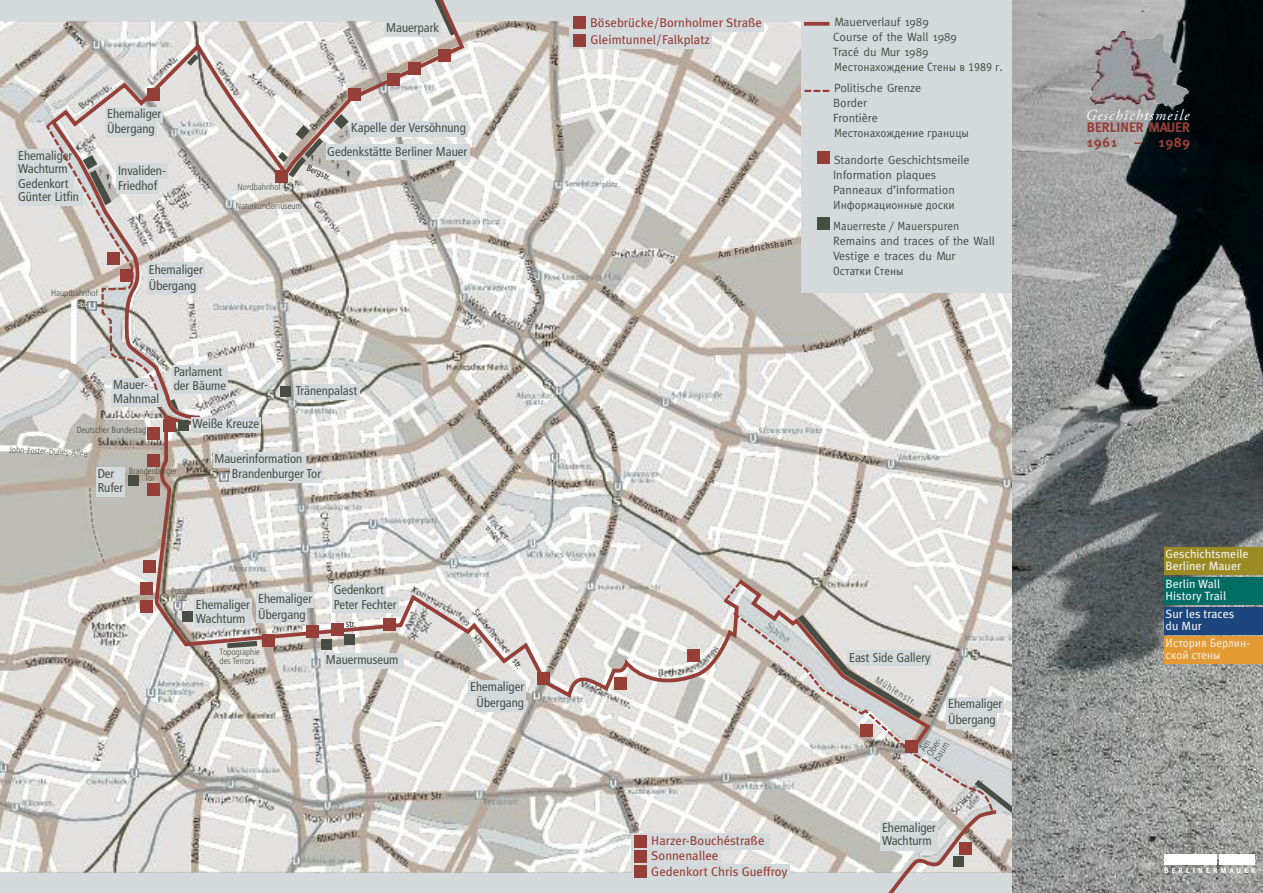
<style>
.page{position:relative;width:1263px;height:893px;background:#fff}
.page>*{position:absolute;margin:0;border:0;box-sizing:border-box;transform-origin:0 0}
.t1{font:italic 15px "Adobe Garamond Pro";letter-spacing:.085em;color:#fff}
.t2{font:700 13.8px/15px "Meta";color:#963f38}
.t3{font:condensed 12.75px/13.5px "Frutiger";color:#474d43}
.t4{font:12.75px "Meta Plus";color:#963f38}
.t5{font:12px/15px "Meta";color:#474d43}
.t6{font:12px/21px "Officina Sans C";color:#474d43}
.t7{font:12px/12px "Meta Plus";color:#f3f2f2}
.t8{font:12px/12px "Officina Sans C";color:#f3f2f2}
.t9{font:300 condensed 9.75px/8.6px "Frutiger";color:#474d43}
.t10{font:300 condensed 9px/7.5px "Frutiger";color:#474d43}
.t11{font:condensed 9px "Frutiger";color:#272627}
.t12{font:700 7.5px "Meta";letter-spacing:.42em;color:#fff}
.t13{font:700 condensed 7.5px "Frutiger";color:#8d97a0}
.t14{font:condensed 7.5px "Frutiger";color:#fff}
</style>
<div class="page">
<div style="left:0;top:0;width:1029px;height:21px;background:#d4dadc"></div>
<img style="left:0;top:21px;width:1012px;height:852px">
<div style="left:140px;top:600px;width:13px;height:13px;background:#963f38"></div>
<div style="left:143px;top:560px;width:13px;height:13px;background:#963f38"></div>
<div style="left:140px;top:582px;width:13px;height:13px;background:#963f38"></div>
<div style="left:147px;top:483px;width:13px;height:13px;background:#963f38"></div>
<div style="left:147px;top:454px;width:13px;height:12px;background:#963f38"></div>
<div style="left:350px;top:121px;width:118px;height:15px;background:#d4dadc"></div>
<div style="left:17px;top:149px;width:57px;height:30px;background:#d4dadc"></div>
<div style="left:475px;top:696px;width:50px;height:16px;background:#d4dadc"></div>
<div style="left:96px;top:467px;width:29px;height:30px;background:#d4dadc"></div>
<div style="left:294px;top:384px;width:66px;height:15px;background:#d4dadc"></div>
<div style="left:213px;top:452px;width:92px;height:16px;background:#d4dadc"></div>
<div style="left:128px;top:475px;width:11px;height:11px;background:#474d43"></div>
<div style="left:801px;top:0;width:211px;height:293px;background:#d4dadc"></div>
<svg style="left:804px;top:22px;width:25px;height:4px"></svg>
<svg style="left:804px;top:90px;width:25px;height:2px"></svg>
<div style="left:817px;top:151px;width:12px;height:13px;background:#963f38"></div>
<div style="left:817px;top:217px;width:12px;height:13px;background:#474d43"></div>
<div style="left:0;top:873px;width:1026px;height:20px;background:#d4dadc"></div>
<svg style="left:48px;top:46px;width:244px;height:419px;background:#d2ceca"></svg>
<svg style="left:155px;top:456px;width:586px;height:245px;background:#d3cfcc"></svg>
<div style="left:172px;top:365px;width:56px;height:29px;background:#d4dadc"></div>
<div style="left:17px;top:177px;width:57px;height:16px;background:#d4dadc"></div>
<div style="left:569px;top:16px;width:195px;height:16px;background:#d4dadc"></div>
<div style="left:573px;top:17px;width:12px;height:12px;background:#963f38"></div>
<div style="left:631px;top:849px;width:89px;height:16px;background:#d4dadc"></div>
<div style="left:634px;top:850px;width:13px;height:13px;background:#963f38"></div>
<div style="left:631px;top:833px;width:138px;height:17px;background:#d4dadc"></div>
<div style="left:634px;top:835px;width:13px;height:13px;background:#963f38"></div>
<div style="left:569px;top:32px;width:143px;height:17px;background:#d4dadc"></div>
<div style="left:573px;top:34px;width:13px;height:13px;background:#963f38"></div>
<svg style="left:278px;top:0;width:189px;height:178px"></svg>
<svg style="left:187px;top:54px;width:12px;height:12px"></svg>
<div style="left:17px;top:190px;width:65px;height:16px;background:#d4dadc"></div>
<div style="left:631px;top:865px;width:158px;height:16px;background:#d4dadc"></div>
<div style="left:634px;top:865px;width:13px;height:13px;background:#963f38"></div>
<div style="left:178px;top:420px;width:11px;height:11px;background:#474d43"></div>
<div style="left:191px;top:417px;width:69px;height:15px;background:#d4dadc"></div>
<div style="left:147px;top:427px;width:13px;height:13px;background:#963f38"></div>
<div style="left:182px;top:611px;width:11px;height:11px;background:#474d43"></div>
<svg style="left:219px;top:472px;width:9px;height:9px"></svg>
<svg style="left:44px;top:119px;width:135px;height:299px;background:#d0cbc9"></svg>
<svg style="left:88px;top:488px;width:18px;height:77px"></svg>
<svg style="left:722px;top:576px;width:290px;height:317px;background:#d1cecb"></svg>
<img style="left:1012px;top:0;width:251px;height:893px">
<img style="left:1089px;top:31px;width:98px;height:74px">
<div style="left:1164px;top:548px;width:99px;height:27px;background:#9a8b24"></div>
<div style="left:1164px;top:577px;width:99px;height:27px;background:#006d65"></div>
<div style="left:1164px;top:607px;width:99px;height:27px;background:#1d467e"></div>
<div style="left:1164px;top:637px;width:99px;height:27px;background:#e39a33"></div>
<div style="left:1164px;top:854px;width:53px;height:11px;background:#fff"></div>
<div style="left:1220px;top:854px;width:35px;height:11px;background:#fff"></div>
<p class="t3" style="left:386px;top:22px;width:54px">Mauerpark</p>
<p class="t3" style="left:18px;top:150px;width:56px">Ehemaliger<br>Wachturm</p>
<p class="t3" style="left:18px;top:178px;width:52px">Gedenkort</p>
<p class="t3" style="left:18px;top:191px;width:62px">Günter Litfin</p>
<p class="t3" style="left:107px;top:107px;width:56px;line-height:14.9px">Ehemaliger<br>Übergang</p>
<p class="t3" style="left:118px;top:164px;width:49px;line-height:14.9px">Invaliden-<br>Friedhof</p>
<p class="t10" style="left:51px;top:290px;width:48px">Hauptbahnhof</p>
<p class="t14" style="left:77px;top:301px;width:11px">Hbf</p>
<p class="t3" style="left:149px;top:263px;width:56px">Ehemaliger</p>
<p class="t3" style="left:149px;top:280px;width:49px">Übergang</p>
<p class="t3" style="left:351px;top:122px;width:116px">Kapelle der Versöhnung</p>
<p class="t3" style="left:327px;top:145px;width:142px">Gedenkstätte Berliner Mauer</p>
<p class="t10" style="left:238px;top:184px;width:45px">Nordbahnhof</p>
<p class="t11" style="left:309px;top:164px;width:27px;rotate:25deg">Bergstr.</p>
<p class="t10" style="left:236px;top:203px;width:68px">Naturkundemuseum</p>
<p class="t3" style="left:174px;top:366px;width:50px">Parlament</p>
<p class="t3" style="left:113px;top:379px;width:36px">Mauer-</p>
<p class="t3" style="left:174px;top:379px;width:54px">der Bäume</p>
<p class="t3" style="left:113px;top:393px;width:48px">Mahnmal</p>
<p class="t3" style="left:296px;top:385px;width:63px">Tränenpalast</p>
<p class="t10" style="left:77px;top:427px;width:71px">Deutscher Bundestag</p>
<p class="t10" style="left:10px;top:446px;width:80px;rotate:3deg">John-Foster-Dulles-Allee</p>
<p class="t10" style="left:145px;top:468px;width:34px;text-indent:-16px">Brandenburger<br>Tor</p>
<p class="t3" style="left:98px;top:468px;width:27px">Der<br>Rufer</p>
<p class="t3" style="left:193px;top:418px;width:68px">Weiße Kreuze</p>
<p class="t3" style="left:214px;top:453px;width:89px">Mauerinformation</p>
<p class="t3" style="left:232px;top:468px;width:91px">Brandenburger Tor</p>
<p class="t10" style="left:171px;top:587px;width:36px">Potsdamer<br>Platz</p>
<p class="t3" style="left:196px;top:599px;width:56px">Ehemaliger<br>Wachturm</p>
<p class="t3" style="left:258px;top:592px;width:56px;line-height:15.5px">Ehemaliger<br>Übergang</p>
<p class="t3" style="left:334px;top:584px;width:52px">Gedenkort</p>
<p class="t3" style="left:334px;top:598px;width:64px">Peter Fechter</p>
<p class="t11" style="left:346px;top:620px;width:11px;rotate:-5deg">str.</p>
<p class="t10" style="left:219px;top:649px;width:42px;line-height:9px">Topographie des Terrors</p>
<p class="t3" style="left:326px;top:654px;width:74px">Mauermuseum</p>
<p class="t11" style="left:518px;top:657px;width:11px;rotate:55deg">str.</p>
<p class="t3" style="left:470px;top:680px;width:56px;line-height:15.3px;text-align:center">Ehemaliger<br>Übergang</p>
<p class="t4" style="left:590px;top:15px;width:173px">Bösebrücke/Bornholmer Straße</p>
<p class="t4" style="left:591px;top:32px;width:121px">Gleimtunnel/Falkplatz</p>
<p class="t13" style="left:602px;top:181px;width:17px">platz</p>
<p class="t11" style="left:717px;top:252px;width:76px;rotate:-11deg">Am Friedrichshain</p>
<p class="t5" style="left:833px;top:14px;width:126px">Mauerverlauf 1989<br>Course of the Wall 1989<br>Tracé du Mur 1989</p>
<p class="t6" style="left:834px;top:56px;width:170px">Местонахождение Стены в 1989 г.</p>
<p class="t5" style="left:833px;top:80px;width:90px">Politische Grenze<br>Border<br>Frontière</p>
<p class="t6" style="left:834px;top:122px;width:136px">Mecтoнaxoждeниe грaнuцы</p>
<p class="t5" style="left:833px;top:152px;width:138px">Standorte Geschichtsmeile<br>Information plaques<br>Panneaux d’information</p>
<p class="t6" style="left:833px;top:194px;width:128px">Информационные доски<br>Mauerreste / Mauerspuren</p>
<p class="t5" style="left:833px;top:233px;width:163px">Remains and traces of the Wall<br>Vestige e traces du Mur</p>
<p class="t6" style="left:833px;top:260px;width:72px">Остатки Стены</p>
<p class="t4" style="left:651px;top:833px;width:115px">Harzer-Bouchéstraße</p>
<p class="t4" style="left:651px;top:848px;width:69px">Sonnenallee</p>
<p class="t4" style="left:651px;top:864px;width:138px">Gedenkort Chris Gueffroy</p>
<p class="t3" style="left:849px;top:651px;width:83px">East Side Gallery</p>
<p class="t9" style="left:878px;top:676px;width:47px;rotate:31deg">Mühlenstr.</p>
<p class="t3" style="left:948px;top:697px;width:56px;line-height:15.3px">Ehemaliger<br>Übergang</p>
<p class="t9" style="left:919px;top:748px;width:22px;rotate:-57deg">Am<br>Ober&shy;baum</p>
<p class="t3" style="left:882px;top:822px;width:56px">Ehemaliger<br>Wachturm</p>
<p class="t1" style="left:1086px;top:109px;width:105px">Geschichtsmeile</p>
<p class="t2" style="left:1087px;top:120px;width:105px">BERLINER MAUER<br>1961</p>
<p class="t2" style="left:1134px;top:135px;width:57px">– 1989</p>
<p class="t7" style="left:1165px;top:548px;width:85px">Geschichtsmeile<br>Berliner Mauer</p>
<p class="t7" style="left:1165px;top:578px;width:62px">Berlin Wall<br>History Trail</p>
<p class="t7" style="left:1165px;top:608px;width:70px">Sur les traces du Mur</p>
<p class="t8" style="left:1165px;top:636px;width:86px">История Берлин&shy;ской стены</p>
<p class="t12" style="left:1164px;top:866px;width:93px">BERLINERMAUER</p>
</div>
